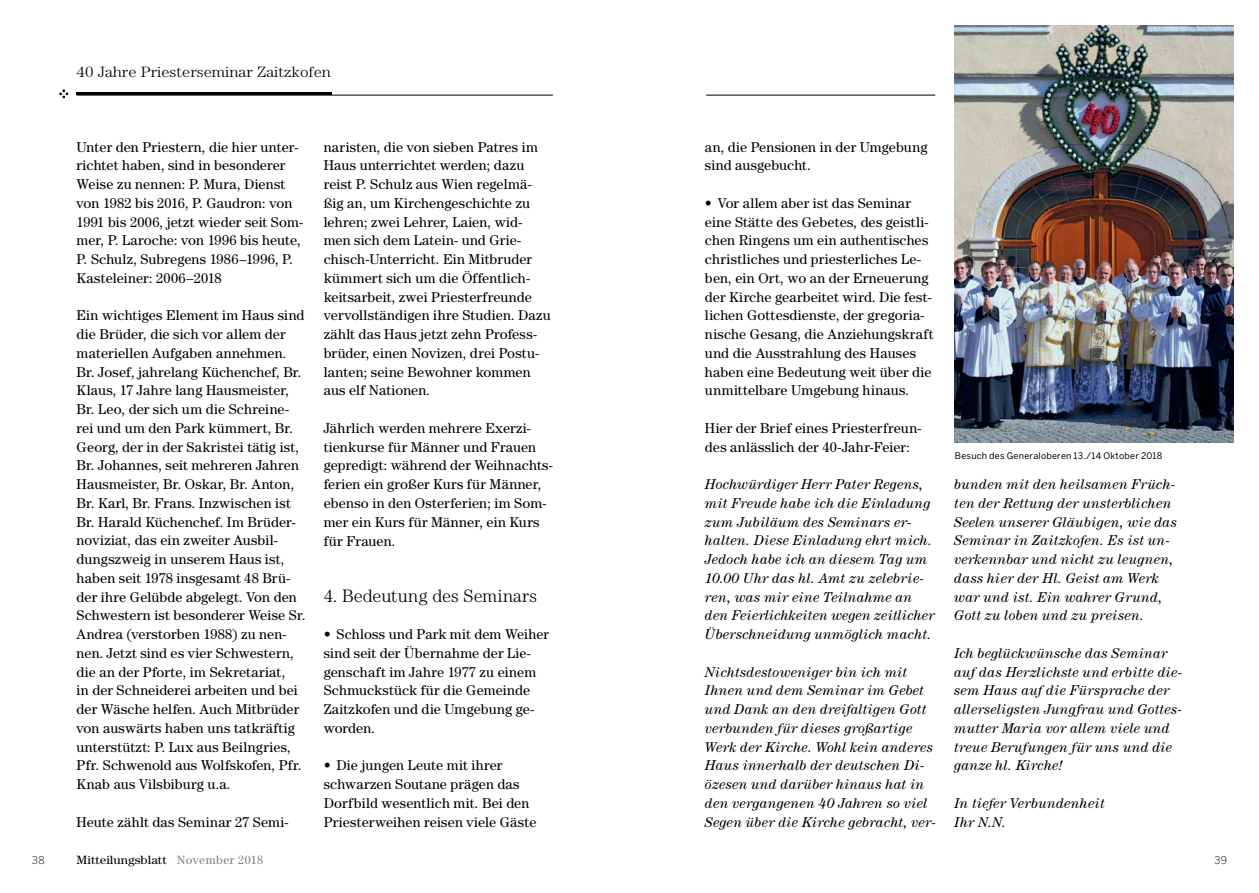
<style>
.page{position:relative;width:1259px;height:893px;background:#fff}
.page>*{position:absolute;margin:0;border:0;box-sizing:border-box;transform-origin:0 0}
.t1{font:300 18px "Century Std";letter-spacing:.005em;color:#000}
.t2{font:300 15px "Century Std";color:#000;scale:1.09 1}
.t3{font:14.25px/18.8px "Century Std";letter-spacing:.01em;color:#000}
.t4{font:italic 14.25px/18.8px "Century Std";letter-spacing:.015em;color:#000}
.t5{font:12px "Century Std";color:#000;scale:1.09 1}
.t6{font:300 10.5px "Benton Sans";color:#000}
.t7{font:9px "Benton Sans";letter-spacing:.025em;color:#000}
.s1{color:#807f83}
</style>
<div class="page">
<svg style="left:60px;top:90px;width:8px;height:8px"></svg>
<hr style="left:77px;top:95px;width:476px;height:1px;background:#000">
<hr style="left:706px;top:95px;width:229px;height:1px;background:#000">
<hr style="left:77px;top:93px;width:255px;height:2px;background:#000">
<img style="left:955px;top:26px;width:278px;height:416px">
<p class="t2" style="left:77px;top:63px;width:235px">40 Jahre Priesterseminar Zaitzkofen</p>
<p class="t3" style="left:77px;top:137px;width:228px">Unter den Priestern, die hier unter&shy;richtet haben, sind in besonderer Weise zu nennen: P. Mura, Dienst von 1982 bis 2016, P. Gaudron: von 1991 bis 2006, jetzt wieder seit Som&shy;mer, P. Laroche: von 1996 bis heute, P. Schulz, Subregens 1986–1996, P.<br>Kasteleiner: 2006–2018</p>
<p class="t3" style="left:77px;top:306px;width:230px">Ein wichtiges Element im Haus sind die Brüder, die sich vor allem der materiellen Aufgaben annehmen.<br>Br. Josef, jahrelang Küchenchef, Br.<br>Klaus, 17 Jahre lang Hausmeister, Br. Leo, der sich um die Schreine&shy;rei und um den Park kümmert, Br.<br>Georg, der in der Sakristei tätig ist, Br. Johannes, seit mehreren Jahren Hausmeister, Br. Oskar, Br. Anton, Br. Karl, Br. Frans. Inzwischen ist Br. Harald Küchenchef. Im Brüder&shy;noviziat, das ein zweiter Ausbil&shy;dungszweig in unserem Haus ist, haben seit 1978 insgesamt 48 Brü&shy;der ihre Gelübde abgelegt. Von den Schwestern ist besonderer Weise Sr.<br>Andrea (verstorben 1988) zu nen&shy;nen. Jetzt sind es vier Schwestern, die an der Pforte, im Sekretariat,<br>in der Schneiderei arbeiten und bei der Wäsche helfen. Auch Mitbrüder von auswärts haben uns tatkräftig unterstützt: P. Lux aus Beilngries, Pfr. Schwenold aus Wolfskofen, Pfr.<br>Knab aus Vilsbiburg u.a.</p>
<p class="t3" style="left:77px;top:812px;width:213px">Heute zählt das Seminar 27 Semi-</p>
<p class="t3" style="left:324px;top:137px;width:229px">naristen, die von sieben Patres im<br>Haus unterrichtet werden; dazu reist P. Schulz aus Wien regelmä&shy;ßig an, um Kirchengeschichte zu lehren; zwei Lehrer, Laien, wid&shy;men sich dem Latein- und Grie&shy;chisch-Unterricht. Ein Mitbruder kümmert sich um die Öffentlich&shy;keitsarbeit, zwei Priesterfreunde vervollständigen ihre Studien. Dazu zählt das Haus jetzt zehn Profess&shy;brüder, einen Novizen, drei Postu&shy;lanten; seine Bewohner kommen aus elf Nationen.</p>
<p class="t3" style="left:324px;top:418px;width:231px">Jährlich werden mehrere Exerzi&shy;tienkurse für Männer und Frauen gepredigt: während der Weihnachts&shy;ferien ein großer Kurs für Männer, ebenso in den Osterferien; im Som&shy;mer ein Kurs für Männer, ein Kurs für Frauen.</p>
<p class="t1" style="left:324px;top:585px;width:215px">4. Bedeutung des Seminars</p>
<p class="t3" style="left:324px;top:625px;width:227px">• Schloss und Park mit dem Weiher sind seit der Übernahme der Lie&shy;genschaft im Jahre 1977 zu einem<br>Schmuckstück für die Gemeinde<br>Zaitzkofen und die Umgebung ge&shy;worden.</p>
<p class="t3" style="left:324px;top:756px;width:214px">• Die jungen Leute mit ihrer schwarzen Soutane prägen das<br>Dorfbild wesentlich mit. Bei den<br>Priesterweihen reisen viele Gäste</p>
<p class="t3" style="left:705px;top:137px;width:224px">an, die Pensionen in der Umgebung sind ausgebucht.</p>
<p class="t3" style="left:705px;top:193px;width:230px">• Vor allem aber ist das Seminar eine Stätte des Gebetes, des geistli&shy;chen Ringens um ein authentisches christliches und priesterliches Le&shy;ben, ein Ort, wo an der Erneuerung der Kirche gearbeitet wird. Die fest&shy;lichen Gottesdienste, der gregoria&shy;nische Gesang, die Anziehungskraft und die Ausstrahlung des Hauses haben eine Bedeutung weit über die unmittelbare Umgebung hinaus.</p>
<p class="t3" style="left:705px;top:418px;width:218px">Hier der Brief eines Priesterfreun&shy;des anlässlich der 40-Jahr-Feier:</p>
<p class="t4" style="left:705px;top:475px;width:231px">Hochwürdiger Herr Pater Regens, mit Freude habe ich die Einladung zum Jubiläum des Seminars er&shy;halten. Diese Einladung ehrt mich.<br>Jedoch habe ich an diesem Tag um 10.00 Uhr das hl. Amt zu zelebrie&shy;ren, was mir eine Teilnahme an den Feierlichkeiten wegen zeitlicher Überschneidung unmöglich macht.</p>
<p class="t4" style="left:705px;top:662px;width:233px">Nichtsdestoweniger bin ich mit<br>Ihnen und dem Seminar im Gebet und Dank an den dreifaltigen Gott verbunden für dieses großartige<br>Werk der Kirche. Wohl kein anderes<br>Haus innerhalb der deutschen Di&shy;özesen und darüber hinaus hat in den vergangenen 40 Jahren so viel<br>Segen über die Kirche gebracht, ver-</p>
<p class="t7" style="left:955px;top:450px;width:209px">Besuch des Generaloberen 13./14 Oktober 2018</p>
<p class="t4" style="left:954px;top:475px;width:224px">bunden mit den heilsamen Früch&shy;ten der Rettung der unsterblichen<br>Seelen unserer Gläubigen, wie das<br>Seminar in Zaitzkofen. Es ist un&shy;verkennbar und nicht zu leugnen, dass hier der Hl. Geist am Werk war und ist. Ein wahrer Grund,<br>Gott zu loben und zu preisen.</p>
<p class="t4" style="left:954px;top:643px;width:230px">Ich beglückwünsche das Seminar auf das Herzlichste und erbitte die&shy;sem Haus auf die Fürsprache der allerseligsten Jungfrau und Gottes&shy;mutter Maria vor allem viele und treue Berufungen für uns und die ganze hl. Kirche!</p>
<p class="t4" style="left:954px;top:793px;width:152px">In tiefer Verbundenheit<br>Ihr N.N.</p>
<p class="t6" style="left:32px;top:854px;width:14px">38</p>
<p class="t5" style="left:77px;top:853px;width:173px">Mitteilungsblatt <span class="s1">November 2018</span></p>
<p class="t6" style="left:1214px;top:854px;width:14px">39</p>
</div>
